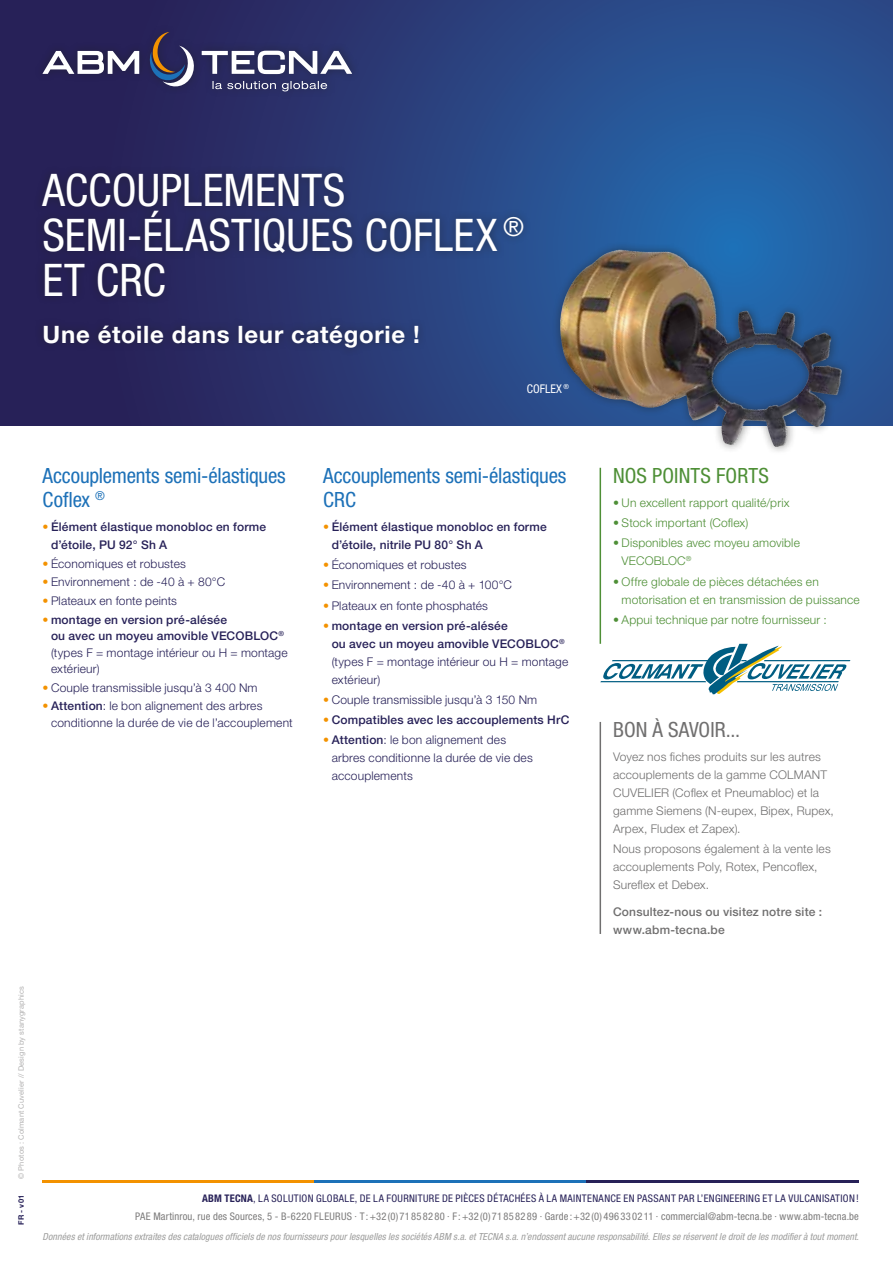
<style>
.page{position:relative;width:893px;height:1263px;background:#fff}
.page>*{position:absolute;margin:0;border:0;box-sizing:border-box;transform-origin:0 0}
.t1{font:condensed 45px/45px "Helvetica Neue LT Std";letter-spacing:.005em;color:#fff}
.t2{font:700 24px "Helvetica Neue LT Std";letter-spacing:.03em;color:#fff}
.t3{font:condensed 21px/24px "Helvetica Neue LT Std";letter-spacing:-.01em;color:#1d71b8}
.t4{font:condensed 21px "Helvetica Neue LT Std";letter-spacing:.005em;color:#4e8f36}
.t5{font:condensed 21px "Helvetica Neue LT Std";letter-spacing:.005em;color:#706f6f}
.t6{font:300 12px/18px "Helvetica Neue LT Std";letter-spacing:.015em;color:#272158}
.t7{font:500 12px/18px "Helvetica Neue LT Std";letter-spacing:.015em;color:#272158}
.t8{font:300 12px/18px "Helvetica Neue LT Std";letter-spacing:.015em;color:#706f6f}
.t9{font:300 12px/18px "Helvetica Neue LT Std";letter-spacing:.015em;color:#4e8f36}
.t10{font:500 12px/18px "Helvetica Neue LT Std";letter-spacing:.015em;color:#706f6f}
.t11{font:condensed 12px "Helvetica Neue LT Std";color:#fff}
.t12{font:condensed 10.5px/17.1px "Helvetica Neue LT Std";letter-spacing:.03em;color:#7c7b7b;text-align:right}
.t13{font:italic condensed 9.75px "Helvetica Neue LT Std";letter-spacing:.01em;color:#9d9d9c}
.t14{font:7.5px "Helvetica Neue LT Std";letter-spacing:.02em;color:#b3b2b2}
.t15{font:700 7.5px "Helvetica Neue LT Std";color:#272158}
.s1{color:#f39200}
.s2{font-weight:500;color:#f39200}
.s3{font-weight:300}
.s4{font-weight:500}
.s5{font-weight:700;color:#272158}
.s6{color:#272158}
</style>
<div class="page">
<svg style="left:0;top:0;width:893px;height:425px;background:#284380"></svg>
<div style="left:551px;top:240px;width:300px;height:215px;background:#1d1d1b;opacity:.5"></div>
<img style="left:557px;top:249px;width:286px;height:199px">
<hr style="left:600px;top:468px;width:1px;height:176px;background:#4e8f36">
<hr style="left:600px;top:722px;width:1px;height:212px;background:#706f6f">
<svg style="left:600px;top:644px;width:250px;height:50px"></svg>
<div style="left:34px;top:165px;width:498px;height:192px;background:#1d1d1b;opacity:.5"></div>
<div style="left:35px;top:23px;width:325px;height:77px;background:#1d1d1b;opacity:.5"></div>
<svg style="left:43px;top:32px;width:309px;height:59px;background:#4d4d77"></svg>
<hr style="left:43px;top:1181px;width:272px;height:2px;background:#f39200">
<hr style="left:315px;top:1181px;width:272px;height:2px;background:#1d71b8">
<hr style="left:587px;top:1181px;width:272px;height:2px;background:#272158">
<h1 class="t1" style="left:43px;top:167px;width:483px">ACCOUPLEMENTS<br>SEMI-ÉLASTIQUES COFLEX <sup>®<br></sup>ET CRC</h1>
<h2 class="t2" style="left:43px;top:320px;width:379px">Une étoile dans leur catégorie !</h2>
<h3 class="t3" style="left:43px;top:463px;width:245px">Accouplements semi-élastiques<br>Coflex <sup>®</sup></h3>
<p class="t7" style="left:51px;top:518px;width:217px;text-indent:-9px"><span class="s1">•</span> Élément élastique monobloc en forme d’étoile, PU 92° Sh A</p>
<p class="t6" style="left:43px;top:554px;width:145px"><span class="s2">•</span> Économiques et robustes</p>
<p class="t6" style="left:43px;top:573px;width:184px"><span class="s2">•</span> Environnement : de -40 à + 80°C</p>
<p class="t6" style="left:43px;top:591px;width:136px"><span class="s2">•</span> Plateaux en fonte peints</p>
<p class="t7" style="left:51px;top:611px;width:238px;line-height:16.5px;text-indent:-9px"><span class="s1">•</span> montage en version pré-alésée<br>ou avec un moyeu amovible VECOBLOC<sup>® </sup><span class="s3">(types F = montage intérieur ou H = montage extérieur)</span></p>
<p class="t6" style="left:43px;top:678px;width:217px"><span class="s2">•</span> Couple transmissible jusqu’à 3 400 Nm</p>
<p class="t6" style="left:51px;top:698px;width:243px;line-height:16.5px;text-indent:-9px"><span class="s2">•</span> <span class="s4">Attention</span>: le bon alignement des arbres conditionne la durée de vie de l’accouplement</p>
<p class="t11" style="left:527px;top:382px;width:43px">COFLEX <sup>®</sup></p>
<h3 class="t3" style="left:323px;top:463px;width:245px">Accouplements semi-élastiques<br>CRC</h3>
<p class="t7" style="left:332px;top:518px;width:217px;text-indent:-9px"><span class="s1">•</span> Élément élastique monobloc en forme d’étoile, nitrile PU 80° Sh A</p>
<p class="t6" style="left:323px;top:556px;width:145px"><span class="s2">•</span> Économiques et robustes</p>
<p class="t6" style="left:323px;top:576px;width:190px"><span class="s2">•</span> Environnement : de -40 à + 100°C</p>
<p class="t6" style="left:323px;top:596px;width:166px"><span class="s2">•</span> Plateaux en fonte phosphatés</p>
<p class="t7" style="left:332px;top:616px;width:238px;text-indent:-9px"><span class="s1">•</span> montage en version pré-alésée<br>ou avec un moyeu amovible VECOBLOC<sup>® </sup><span class="s3">(types F = montage intérieur ou H = montage extérieur)</span></p>
<p class="t6" style="left:323px;top:690px;width:216px"><span class="s2">•</span> Couple transmissible jusqu’à 3 150 Nm</p>
<p class="t7" style="left:323px;top:710px;width:248px"><span class="s1">•</span> Compatibles avec les accouplements HrC</p>
<p class="t6" style="left:332px;top:730px;width:203px;text-indent:-9px"><span class="s2">•</span> <span class="s4">Attention</span>: le bon alignement des arbres conditionne la durée de vie des accouplements</p>
<h3 class="t4" style="left:613px;top:463px;width:157px">NOS POINTS FORTS</h3>
<p class="t9" style="left:613px;top:494px;width:178px"><span class="s4">•</span> Un excellent rapport qualité/prix</p>
<p class="t9" style="left:613px;top:514px;width:137px"><span class="s4">•</span> Stock important (Coflex)</p>
<p class="t9" style="left:622px;top:534px;width:180px;text-indent:-9px"><span class="s4">•</span> Disponibles avec moyeu amovible<br>VECOBLOC<sup>®</sup></p>
<p class="t9" style="left:622px;top:572px;width:240px;text-indent:-9px"><span class="s4">•</span> Offre globale de pièces détachées en motorisation et en transmission de puissance</p>
<p class="t9" style="left:613px;top:610px;width:215px"><span class="s4">•</span> Appui technique par notre fournisseur :</p>
<h3 class="t5" style="left:613px;top:717px;width:129px">BON À SAVOIR...</h3>
<p class="t8" style="left:613px;top:748px;width:222px">Voyez nos fiches produits sur les autres accouplements de la gamme COLMANT CUVELIER (Coflex et Pneumabloc) et la gamme Siemens (N-eupex, Bipex, Rupex, Arpex, Fludex et Zapex).</p>
<p class="t8" style="left:613px;top:840px;width:219px">Nous proposons également à la vente les accouplements Poly, Rotex, Pencoflex,<br>Sureflex et Debex.</p>
<p class="t10" style="left:613px;top:902px;width:210px">Consultez-nous ou visitez notre site : www.abm-tecna.be</p>
<p class="t14" style="left:17px;top:1179px;width:194px;rotate:-90deg">© Photos : Colmant Cuvelier // Design by stanygraphics</p>
<p class="t15" style="left:17px;top:1225px;width:31px;rotate:-90deg">FR - v01</p>
<p class="t12" style="left:135px;top:1190px;width:725px"><span class="s5">ABM TECNA</span><span class="s6">, LA SOLUTION GLOBALE, DE LA FOURNITURE DE PIÈCES DÉTACHÉES À LA MAINTENANCE EN PASSANT PAR L’ENGINEERING ET LA VULCANISATION!<br></span>PAE Martinrou, rue des Sources, 5 - B-6220 FLEURUS · T:+32(0)71858280 · F:+32(0)71858289 · Garde:+32(0)496330211 · commercial@abm-tecna.be · www.abm-tecna.be</p>
<p class="t13" style="left:43px;top:1231px;width:818px">Données et informations extraites des catalogues officiels de nos fournisseurs pour lesquelles les sociétés ABM s.a. et TECNA s.a. n’endossent aucune responsabilité. Elles se réservent le droit de les modifier à tout moment.</p>
</div>
